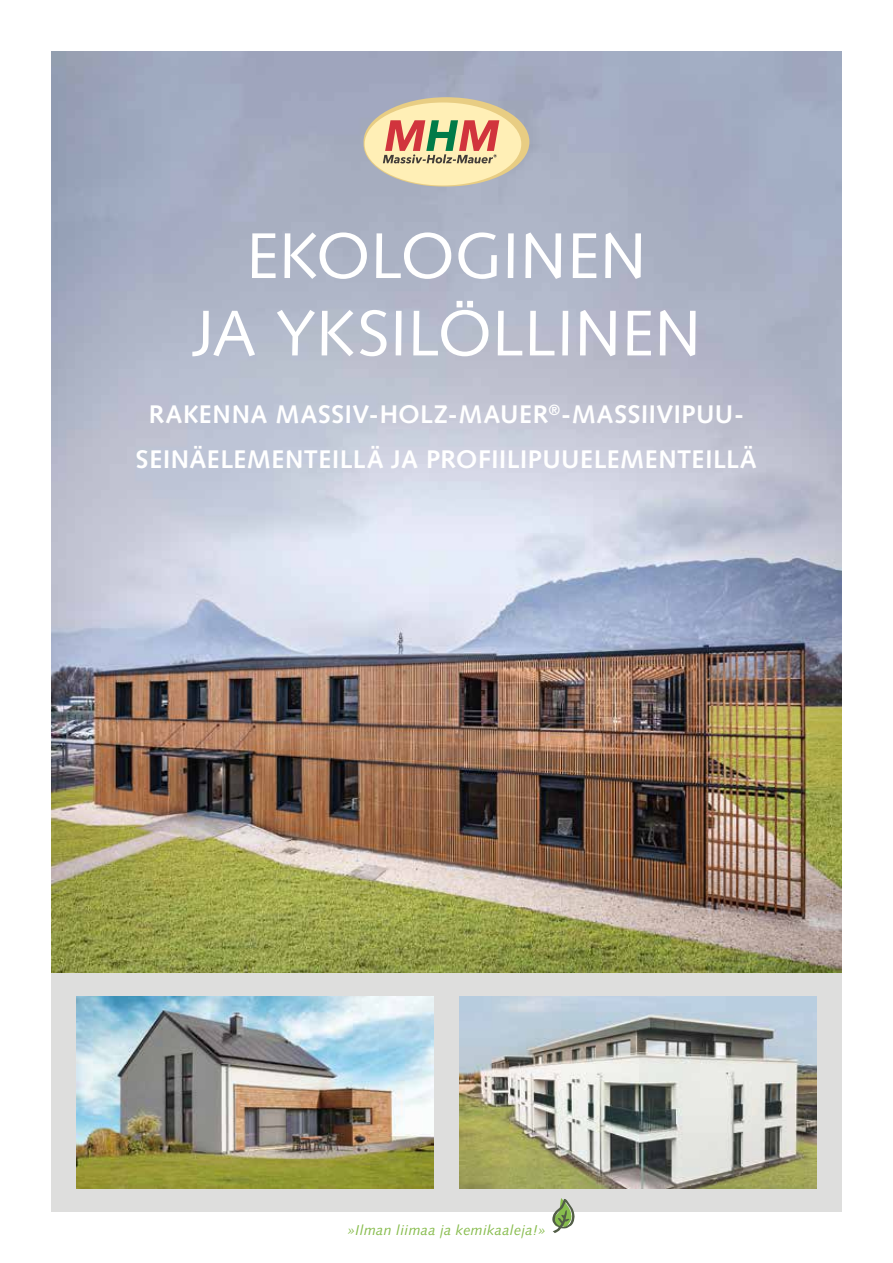
<style>
.page{position:relative;width:893px;height:1263px;background:#fff}
.page>*{position:absolute;margin:0;border:0;box-sizing:border-box;transform-origin:0 0}
.t1{font:64.5px/77.4px "Syntax LT Std";letter-spacing:.005em;color:#fff;text-align:center}
.t2{font:700 25.5px/45px "Syntax LT Std";letter-spacing:.02em;color:#fff;text-align:center}
.t3{font:italic 14.25px "Syntax LT Std";letter-spacing:.02em;color:#87bc4d}
</style>
<div class="page">
<div style="left:51px;top:963px;width:791px;height:249px;background:#dededd"></div>
<img style="left:51px;top:51px;width:791px;height:921px">
<img style="left:77px;top:997px;width:357px;height:191px">
<img style="left:459px;top:997px;width:357px;height:191px">
<svg style="left:552px;top:1198px;width:23px;height:35px"></svg>
<svg style="left:364px;top:97px;width:165px;height:89px;background:#d7c19f"></svg>
<h1 class="t1" style="left:192px;top:217px;width:511px">EKOLOGINEN<br>JA YKSILÖLLINEN</h1>
<p class="t2" style="left:136px;top:392px;width:622px">RAKENNA MASSIV-HOLZ-MAUER<sup>®</sup>-MASSIIVIPUU-<br>SEINÄELEMENTEILLÄ JA PROFIILIPUUELEMENTEILLÄ</p>
<p class="t3" style="left:347px;top:1222px;width:200px">»Ilman liimaa ja kemikaaleja!»</p>
</div>
